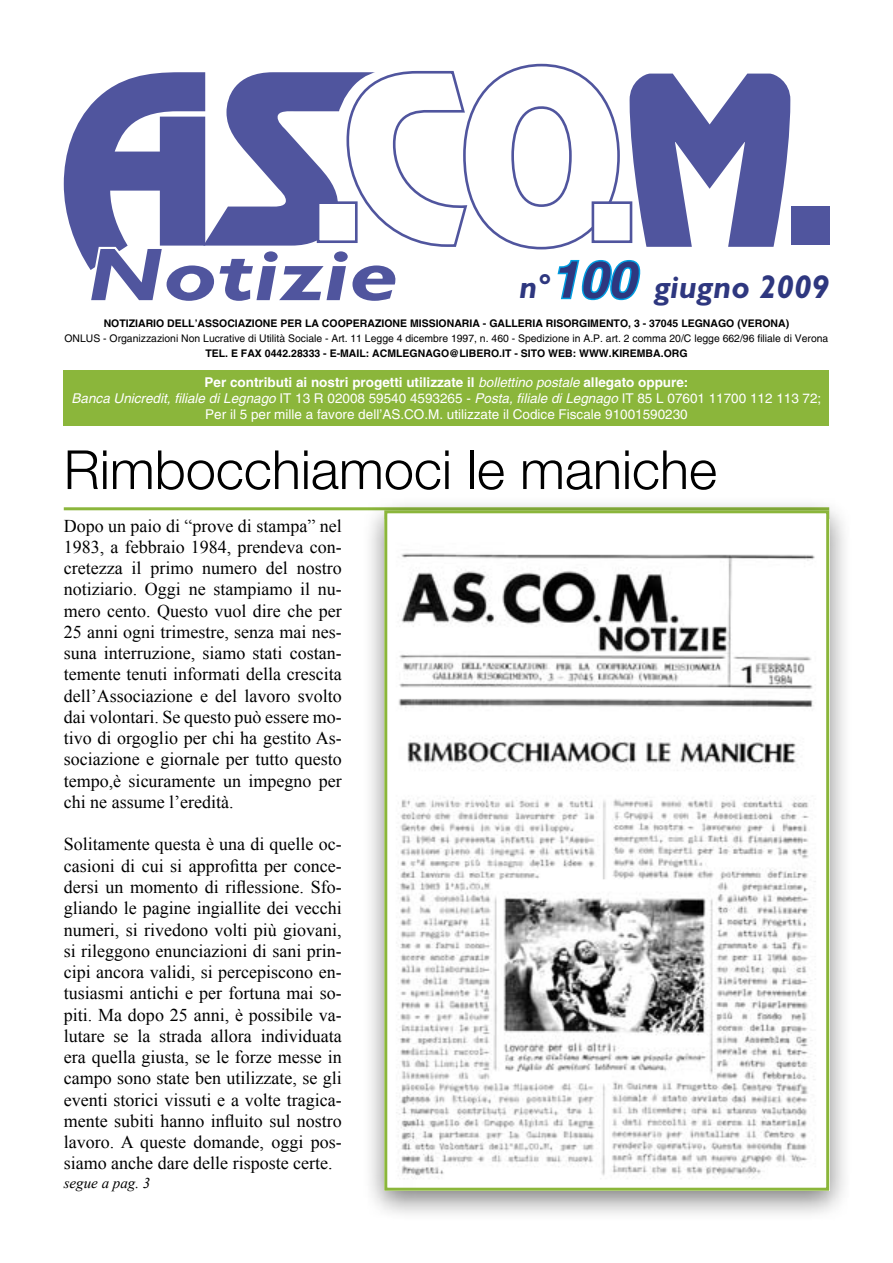
<style>
.page{position:relative;width:893px;height:1263px;background:#fff}
.page>*{position:absolute;margin:0;border:0;box-sizing:border-box;transform-origin:0 0}
.t1{font:300 54px "Helvetica Neue";color:#000}
.t2{font:italic 700 33px "Gill Sans";color:#2e377f}
.t3{font:18px/21.3px "Times New Roman";color:#000;text-align:justify}
.t4{font:italic 15px "Times New Roman";color:#000}
.t5{font:13.5px/16.2px "Helvetica";color:#fff;text-align:center}
.t6{font:700 10.5px "Helvetica";color:#000}
.t7{font:10.5px "Helvetica";color:#000}
.s1{font-family:"Helvetica";font-size:51px}
.s2{font-weight:700}
.s3{font-style:italic}
</style>
<div class="page">
<div style="left:791px;top:206px;width:38px;height:38px;background:#50559e"></div>
<div style="left:64px;top:370px;width:765px;height:55px;background:#8bb63b"></div>
<svg style="left:64px;top:64px;width:726px;height:237px"></svg>
<hr style="left:64px;top:507px;width:765px;height:3px;background:#8bb63b">
<div style="left:359px;top:494px;width:492px;height:727px;background:#000;opacity:.5"></div>
<img style="left:388px;top:519px;width:437px;height:668px">
<div style="left:384px;top:510px;width:445px;height:681px;border:3px solid #8bb63b"></div>
<h2 class="t2" style="left:519px;top:267px;width:311px">n°<span class="s1">100</span> giugno 2009</h2>
<p class="t6" style="left:104px;top:317px;width:687px">NOTIZIARIO DELL’ASSOCIAZIONE PER LA COOPERAZIONE MISSIONARIA - GALLERIA RISORGIMENTO, 3 - 37045 LEGNAGO (VERONA)</p>
<p class="t7" style="left:65px;top:332px;width:765px">ONLUS - Organizzazioni Non Lucrative di Utilità Sociale - Art. 11 Legge 4 dicembre 1997, n. 460 - Spedizione in A.P. art. 2 comma 20/C legge 662/96 filiale di Verona</p>
<p class="t6" style="left:205px;top:347px;width:484px">Tel. e Fax 0442.28333 - E-MAIL: ACMLEGNAGO@LIBERO.IT - SITO WEB: WWW.KIREMBA.ORG</p>
<p class="t5" style="left:72px;top:374px;width:751px"><span class="s2">Per contributi ai nostri progetti utilizzate il</span> <span class="s3">bollettino postale</span> <span class="s2">allegato oppure:<br></span><span class="s3">Banca Unicredit, filiale di Legnago</span> IT 13 R 02008 59540 4593265 - <span class="s3">Posta, filiale di Legnago</span> IT 85 L 07601 11700 112 113 72;<br>Per il 5 per mille a favore dell’AS.CO.M. utilizzate il Codice Fiscale 91001590230</p>
<h1 class="t1" style="left:64px;top:437px;width:655px">Rimbocchiamoci le maniche</h1>
<p class="t3" style="left:64px;top:515px;width:279px">Dopo un paio di “prove di stampa” nel 1983, a febbraio 1984, prendeva con&shy;cretezza il primo numero del nostro notiziario. Oggi ne stampiamo il nu&shy;mero cento. Questo vuol dire che per 25 anni ogni trimestre, senza mai nes&shy;suna interruzione, siamo stati costan&shy;temente tenuti informati della crescita dell’Associazione e del lavoro svolto dai volontari. Se questo può essere mo&shy;tivo di orgoglio per chi ha gestito As&shy;sociazione e giornale per tutto questo tempo,è sicuramente un impegno per chi ne assume l’eredità.</p>
<p class="t3" style="left:64px;top:833px;width:279px">Solitamente questa è una di quelle oc&shy;casioni di cui si approfitta per conce&shy;dersi un momento di riflessione. Sfo&shy;gliando le pagine ingiallite dei vecchi numeri, si rivedono volti più giovani, si rileggono enunciazioni di sani prin&shy;cipi ancora validi, si percepiscono en&shy;tusiasmi antichi e per fortuna mai so&shy;piti. Ma dopo 25 anni, è possibile va&shy;lutare se la strada allora individuata era quella giusta, se le forze messe in campo sono state ben utilizzate, se gli eventi storici vissuti e a volte tragica&shy;mente subiti hanno influito sul nostro lavoro. A queste domande, oggi pos&shy;siamo anche dare delle risposte certe.</p>
<p class="t4" style="left:64px;top:1173px;width:88px">segue a pag. 3</p>
</div>
